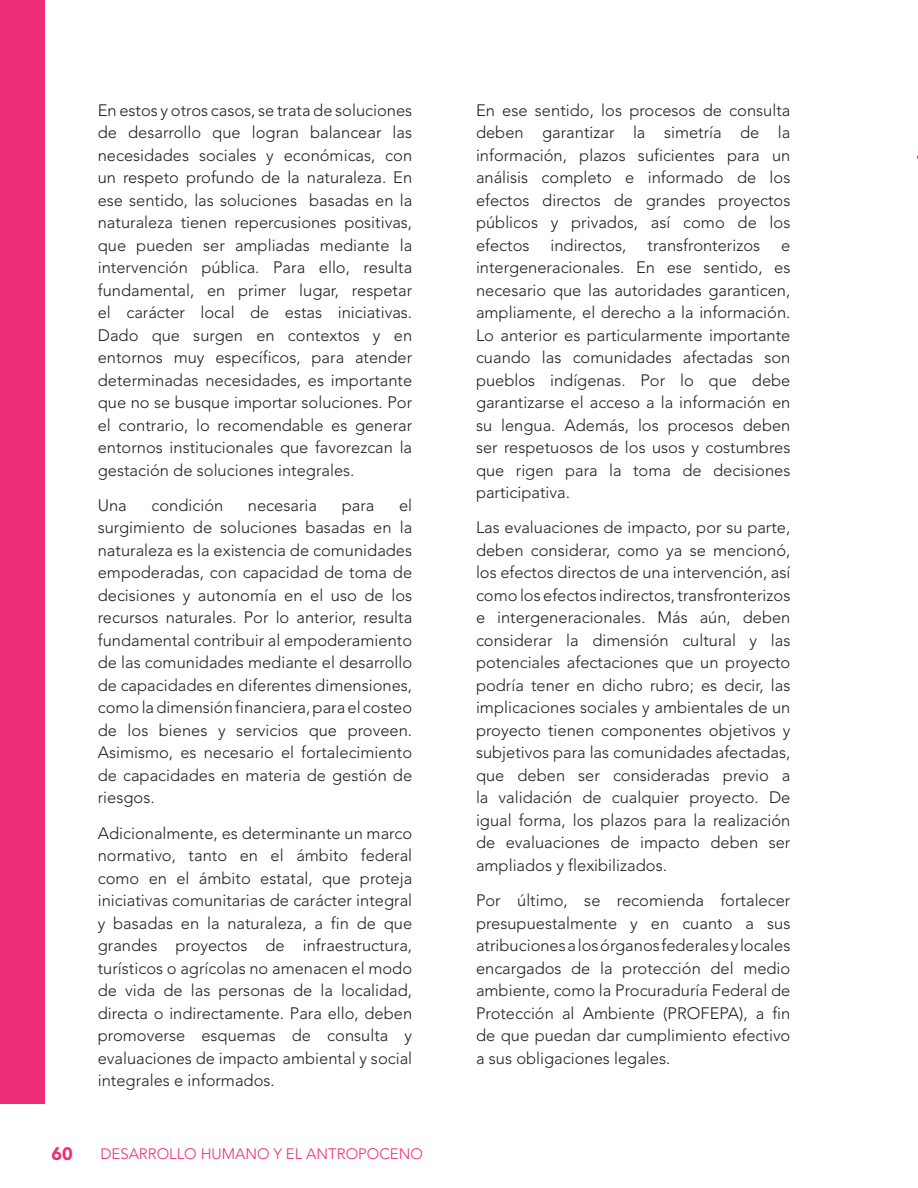
<style>
.page{position:relative;width:918px;height:1188px;background:#fff}
.page>*{position:absolute;margin:0;border:0;box-sizing:border-box;transform-origin:0 0}
.t1{font:900 18px "Avenir";color:#ee2d77}
.Texto{font:300 16.5px/22.5px "Avenir";color:#231f20;text-align:justify}
.t2{font:300 15px "Avenir";color:#ee2d77}
</style>
<div class="page">
<div style="left:0;top:0;width:44px;height:1104px;background:#ee2d77"></div>
<p class="Texto" style="left:98px;top:99px;width:316px">En estos y otros casos, se trata de soluciones de desarrollo que logran balancear las necesidades sociales y económicas, con un respeto profundo de la naturaleza. En ese sentido, las soluciones basadas en la naturaleza tienen repercusiones positivas, que pueden ser ampliadas mediante la intervención pública. Para ello, resulta fundamental, en primer lugar, respetar el carácter local de estas iniciativas.<br>Dado que surgen en contextos y en entornos muy específicos, para atender determinadas necesidades, es importante que no se busque importar soluciones. Por el contrario, lo recomendable es generar entornos institucionales que favorezcan la gestación de soluciones integrales.</p>
<p class="Texto" style="left:98px;top:495px;width:31px">Una</p>
<p class="Texto" style="left:151px;top:495px;width:73px">condición</p>
<p class="Texto" style="left:248px;top:495px;width:71px">necesaria</p>
<p class="Texto" style="left:342px;top:495px;width:34px">para</p>
<p class="Texto" style="left:98px;top:495px;width:316px;text-indent:301px">el surgimiento de soluciones basadas en la naturaleza es la existencia de comunidades empoderadas, con capacidad de toma de decisiones y autonomía en el uso de los recursos naturales. Por lo anterior, resulta fundamental contribuir al empoderamiento de las comunidades mediante el desarrollo de capacidades en diferentes dimensiones, como la dimensión financiera, para el costeo de los bienes y servicios que proveen.<br>Asimismo, es necesario el fortalecimiento de capacidades en materia de gestión de riesgos.</p>
<p class="Texto" style="left:98px;top:822px;width:316px">Adicionalmente, es determinante un marco normativo, tanto en el ámbito federal como en el ámbito estatal, que proteja iniciativas comunitarias de carácter integral y basadas en la naturaleza, a fin de que grandes proyectos de infraestructura, turísticos o agrícolas no amenacen el modo de vida de las personas de la localidad, directa o indirectamente. Para ello, deben promoverse esquemas de consulta y evaluaciones de impacto ambiental y social integrales e informados.</p>
<p class="t1" style="left:52px;top:1140px;width:23px">60</p>
<p class="t2" style="left:100px;top:1143px;width:324px">DESARROLLO HUMANO Y EL ANTROPOCENO</p>
<p class="Texto" style="left:476px;top:99px;width:316px">En ese sentido, los procesos de consulta deben garantizar la simetría de la información, plazos suficientes para un análisis completo e informado de los efectos directos de grandes proyectos públicos y privados, así como de los efectos</p>
<p class="Texto" style="left:550px;top:234px;width:78px">indirectos,</p>
<p class="Texto" style="left:648px;top:234px;width:114px">transfronterizos</p>
<p class="Texto" style="left:476px;top:234px;width:316px;text-indent:305px">e intergeneracionales. En ese sentido, es necesario que las autoridades garanticen, ampliamente, el derecho a la información.<br>Lo anterior es particularmente importante cuando las comunidades afectadas son pueblos indígenas. Por lo que debe garantizarse el acceso a la información en su lengua. Además, los procesos deben ser respetuosos de los usos y costumbres que rigen para la toma de decisiones participativa.</p>
<p class="Texto" style="left:476px;top:517px;width:316px">Las evaluaciones de impacto, por su parte, deben considerar, como ya se mencionó, los efectos directos de una intervención, así como los efectos indirectos, transfronterizos e intergeneracionales. Más aún, deben considerar la dimensión cultural y las potenciales afectaciones que un proyecto podría tener en dicho rubro; es decir, las implicaciones sociales y ambientales de un proyecto tienen componentes objetivos y subjetivos para las comunidades afectadas, que deben ser consideradas previo a la validación de cualquier proyecto. De igual forma, los plazos para la realización de evaluaciones de impacto deben ser ampliados y flexibilizados.</p>
<p class="Texto" style="left:476px;top:890px;width:316px">Por último, se recomienda fortalecer presupuestalmente y en cuanto a sus atribuciones a los órganos federales y locales encargados de la protección del medio ambiente, como la Procuraduría Federal de Protección al Ambiente (PROFEPA), a fin de que puedan dar cumplimiento efectivo a sus obligaciones legales.</p>
</div>
